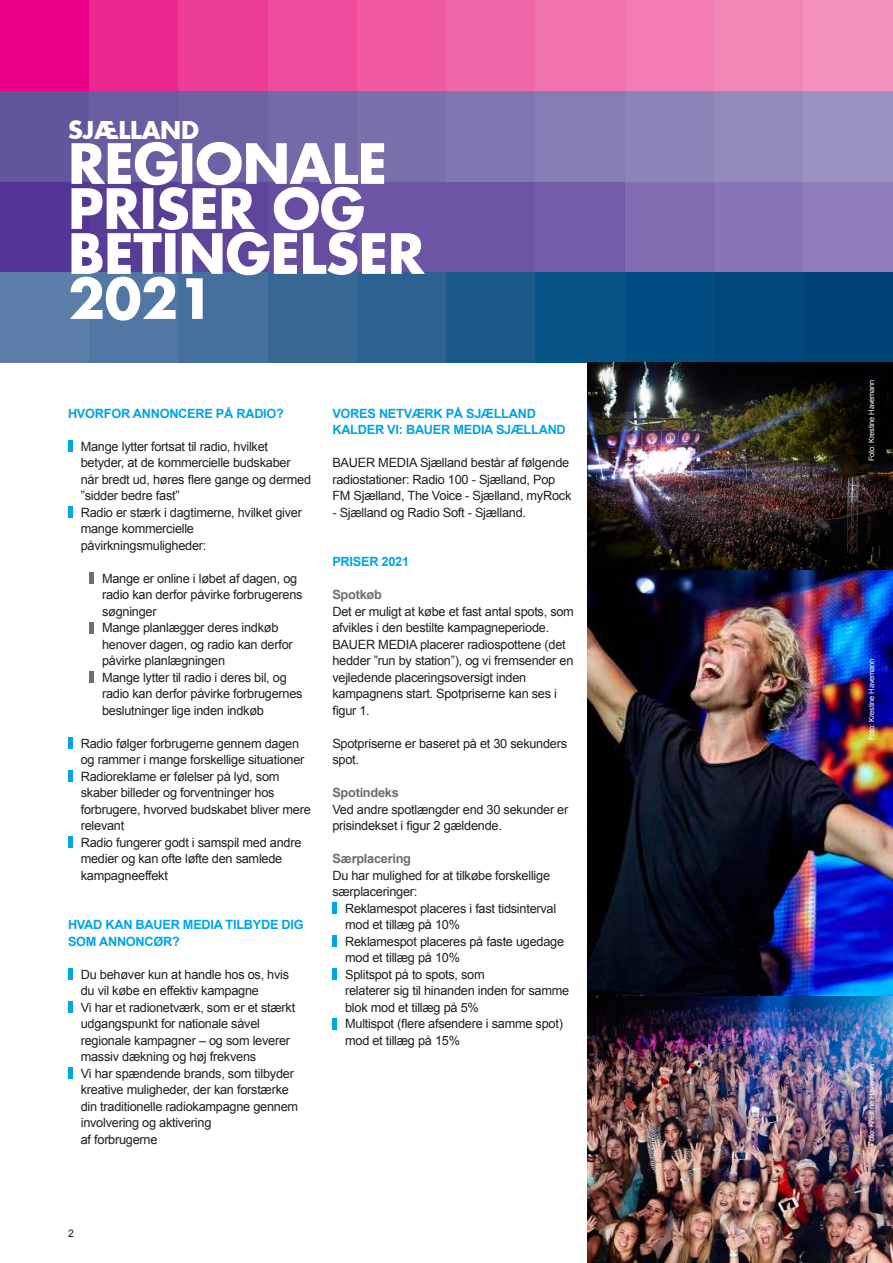
<style>
.page{position:relative;width:893px;height:1263px;background:#fff}
.page>*{position:absolute;margin:0;border:0;box-sizing:border-box;transform-origin:0 0}
.t1{font:700 54px/45px "Futura";letter-spacing:-.01em;color:#fff}
.t2{font:700 24px "Futura";letter-spacing:-.01em;color:#fff}
.t3{font:12.75px/16.5px "Arial";letter-spacing:-.02em;color:#221f1f}
.t4{font:700 12.75px/16.5px "Arial";letter-spacing:-.02em;color:#00a5e4}
.t5{font:700 12.75px "Arial";letter-spacing:-.02em;color:#6c6e70}
.t6{font:10.5px "Arial";color:#221f1f}
.t7{font:7.5px "Arial";letter-spacing:-.02em;color:#fff}
</style>
<div class="page">
<div style="left:0;top:0;width:89px;height:91px;background:#ec008b"></div>
<div style="left:0;top:91px;width:89px;height:91px;background:#61579d"></div>
<div style="left:0;top:182px;width:89px;height:90px;background:#523594"></div>
<div style="left:0;top:272px;width:89px;height:91px;background:#5c7faa"></div>
<div style="left:89px;top:0;width:90px;height:91px;background:#ec2790"></div>
<div style="left:89px;top:91px;width:90px;height:91px;background:#675da1"></div>
<div style="left:89px;top:182px;width:90px;height:90px;background:#583d97"></div>
<div style="left:89px;top:272px;width:90px;height:91px;background:#5177a4"></div>
<div style="left:179px;top:0;width:89px;height:91px;background:#ed3c96"></div>
<div style="left:179px;top:91px;width:89px;height:91px;background:#6d63a4"></div>
<div style="left:179px;top:182px;width:89px;height:90px;background:#5f459b"></div>
<div style="left:179px;top:272px;width:89px;height:91px;background:#456f9d"></div>
<div style="left:268px;top:0;width:89px;height:91px;background:#ee4c9b"></div>
<div style="left:268px;top:91px;width:89px;height:91px;background:#736aa8"></div>
<div style="left:268px;top:182px;width:89px;height:90px;background:#664d9f"></div>
<div style="left:268px;top:272px;width:89px;height:91px;background:#396897"></div>
<div style="left:357px;top:0;width:89px;height:91px;background:#ef5aa0"></div>
<div style="left:357px;top:91px;width:89px;height:91px;background:#7a70ac"></div>
<div style="left:357px;top:182px;width:89px;height:90px;background:#6c55a4"></div>
<div style="left:357px;top:272px;width:89px;height:91px;background:#2c6192"></div>
<div style="left:446px;top:0;width:90px;height:91px;background:#ef67a6"></div>
<div style="left:446px;top:91px;width:90px;height:91px;background:#8076b0"></div>
<div style="left:446px;top:182px;width:90px;height:90px;background:#6c55a4"></div>
<div style="left:446px;top:272px;width:90px;height:91px;background:#1c5a8c"></div>
<div style="left:536px;top:0;width:89px;height:91px;background:#f072ab"></div>
<div style="left:536px;top:91px;width:89px;height:91px;background:#877db4"></div>
<div style="left:536px;top:182px;width:89px;height:90px;background:#735da8"></div>
<div style="left:536px;top:272px;width:89px;height:91px;background:#075487"></div>
<div style="left:625px;top:0;width:89px;height:91px;background:#f17cb1"></div>
<div style="left:625px;top:91px;width:89px;height:91px;background:#8d84b8"></div>
<div style="left:625px;top:182px;width:89px;height:90px;background:#816db1"></div>
<div style="left:625px;top:272px;width:89px;height:91px;background:#004e81"></div>
<div style="left:714px;top:0;width:90px;height:91px;background:#f286b6"></div>
<div style="left:714px;top:91px;width:90px;height:91px;background:#948bbc"></div>
<div style="left:714px;top:182px;width:90px;height:90px;background:#8876b6"></div>
<div style="left:714px;top:272px;width:90px;height:91px;background:#00487c"></div>
<div style="left:804px;top:0;width:89px;height:91px;background:#f390bb"></div>
<div style="left:804px;top:91px;width:89px;height:91px;background:#9b92c1"></div>
<div style="left:804px;top:182px;width:89px;height:90px;background:#907eba"></div>
<div style="left:804px;top:272px;width:89px;height:91px;background:#004377"></div>
<div style="left:68px;top:441px;width:5px;height:11px;background:#00a5e4"></div>
<div style="left:68px;top:507px;width:5px;height:11px;background:#00a5e4"></div>
<div style="left:89px;top:573px;width:5px;height:11px;background:#6c6e70"></div>
<div style="left:89px;top:622px;width:5px;height:11px;background:#6c6e70"></div>
<div style="left:89px;top:672px;width:5px;height:11px;background:#6c6e70"></div>
<div style="left:68px;top:738px;width:5px;height:11px;background:#00a5e4"></div>
<div style="left:68px;top:771px;width:5px;height:11px;background:#00a5e4"></div>
<div style="left:68px;top:837px;width:5px;height:11px;background:#00a5e4"></div>
<div style="left:68px;top:969px;width:5px;height:11px;background:#00a5e4"></div>
<div style="left:68px;top:1002px;width:5px;height:11px;background:#00a5e4"></div>
<div style="left:68px;top:1068px;width:5px;height:11px;background:#00a5e4"></div>
<div style="left:332px;top:903px;width:5px;height:11px;background:#00a5e4"></div>
<div style="left:332px;top:936px;width:5px;height:11px;background:#00a5e4"></div>
<div style="left:332px;top:969px;width:5px;height:11px;background:#00a5e4"></div>
<div style="left:332px;top:1018px;width:5px;height:11px;background:#00a5e4"></div>
<img style="left:587px;top:363px;width:306px;height:633px">
<img style="left:587px;top:996px;width:306px;height:267px">
<h2 class="t2" style="left:68px;top:113px;width:133px">SJÆLLAND</h2>
<h1 class="t1" style="left:68px;top:140px;width:358px">REGIONALE<br>PRISER OG<br>BETINGELSER<br>2021</h1>
<p class="t4" style="left:68px;top:406px;width:218px">HVORFOR ANNONCERE PÅ RADIO?</p>
<p class="t3" style="left:81px;top:439px;width:232px">Mange lytter fortsat til radio, hvilket betyder, at de kommercielle budskaber når bredt ud, høres flere gange og dermed ”sidder bedre fast”<br>Radio er stærk i dagtimerne, hvilket giver mange kommercielle<br>påvirknings muligheder:</p>
<p class="t3" style="left:102px;top:571px;width:202px">Mange er online i løbet af dagen, og radio kan derfor påvirke forbrugerens søgninger<br>Mange planlægger deres indkøb henover dagen, og radio kan derfor påvirke planlægningen<br>Mange lytter til radio i deres bil, og radio kan derfor påvirke forbrugernes beslutninger lige inden indkøb</p>
<p class="t3" style="left:81px;top:736px;width:232px">Radio følger forbrugerne gennem dagen og rammer i mange forskellige situationer Radioreklame er følelser på lyd, som skaber billeder og forventninger hos forbrugere, hvorved budskabet bliver mere relevant<br>Radio fungerer godt i samspil med andre medier og kan ofte løfte den samlede kampagneeffekt</p>
<p class="t4" style="left:68px;top:917px;width:237px">HVAD KAN BAUER MEDIA TILBYDE DIG<br>SOM ANNONCØR?</p>
<p class="t3" style="left:81px;top:967px;width:219px">Du behøver kun at handle hos os, hvis du vil købe en effektiv kampagne<br>Vi har et radionetværk, som er et stærkt udgangspunkt for nationale såvel<br>regio nale kampagner – og som leverer massiv dækning og høj frekvens<br>Vi har spændende brands, som tilbyder kreative muligheder, der kan forstærke din traditionelle radiokampagne gennem involvering og aktivering<br>af forbrugerne</p>
<p class="t4" style="left:332px;top:406px;width:235px">VORES NETVÆRK PÅ SJÆLLAND<br>KALDER VI: BAUER MEDIA SJÆLLAND</p>
<p class="t3" style="left:332px;top:455px;width:240px">BAUER MEDIA Sjælland består af følgende radiostationer: Radio 100 - Sjælland, Pop<br>FM Sjælland, The Voice - Sjælland, myRock</p>
<p class="t3" style="left:332px;top:505px;width:195px">- Sjælland og Radio Soft - Sjælland.</p>
<p class="t4" style="left:332px;top:554px;width:78px">PRISER 2021</p>
<p class="t5" style="left:332px;top:589px;width:51px">Spotkøb</p>
<p class="t3" style="left:332px;top:604px;width:243px">Det er muligt at købe et fast antal spots, som afvikles i den bestilte kampagneperiode.<br>BAUER MEDIA placerer radiospottene (det hedder ”run by station”), og vi fremsender en vejledende placeringsoversigt inden kampagnens start. Spotpriserne kan ses i figur 1.</p>
<p class="t3" style="left:332px;top:736px;width:236px">Spotpriserne er baseret på et 30 sekunders spot.</p>
<p class="t5" style="left:332px;top:787px;width:68px">Spotindeks</p>
<p class="t3" style="left:332px;top:802px;width:237px">Ved andre spotlængder end 30 sekunder er prisindekset i figur 2 gældende.</p>
<p class="t5" style="left:332px;top:853px;width:80px">Særplacering</p>
<p class="t3" style="left:332px;top:868px;width:219px">Du har mulighed for at tilkøbe forskellige særplaceringer:</p>
<p class="t3" style="left:345px;top:901px;width:226px">Reklamespot placeres i fast tidsinterval mod et tillæg på 10%<br>Reklamespot placeres på faste ugedage mod et tillæg på 10%<br>Splitspot på to spots, som<br>rela terer sig til hinanden inden for samme blok mod et tillæg på 5%<br>Multispot (flere afsendere i samme spot) mod et tillæg på 15%</p>
<p class="t6" style="left:68px;top:1226px;width:7px">2</p>
<p class="t7" style="left:869px;top:461px;width:83px;rotate:-90deg">Foto: Krestine Havemann</p>
<p class="t7" style="left:869px;top:740px;width:83px;rotate:-90deg">Foto: Krestine Havemann</p>
<p class="t7" style="left:869px;top:1146px;width:83px;rotate:-90deg">Foto: Krestine Havemann</p>
</div>
